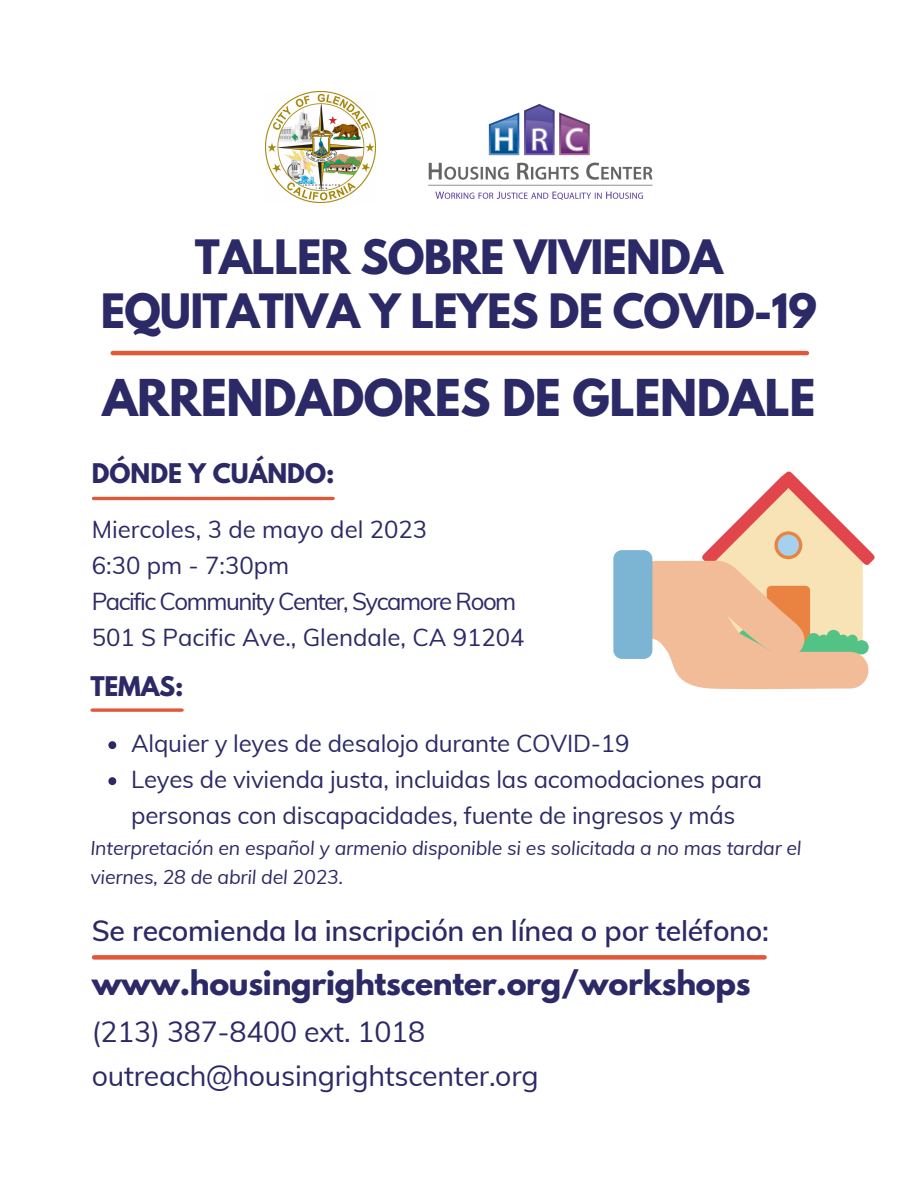
<style>
.page{position:relative;width:918px;height:1188px;background:#fff}
.page>*{position:absolute;margin:0;border:0;box-sizing:border-box;transform-origin:0 0}
.t1{font:700 45px "League Spartan";letter-spacing:-.01em;color:#2c2967}
.t2{font:700 42px/54px "League Spartan";letter-spacing:-.02em;color:#2c2967;text-align:center}
.t3{font:700 30px "League Spartan";letter-spacing:-.01em;color:#2c2967}
.t4{font:28.5px/43.8px "Muli";letter-spacing:-.01em;color:#2c2967}
.t5{font:600 28.5px "Muli";letter-spacing:-.01em;color:#2c2967}
.t6{font:24px/36px "Muli";letter-spacing:-.01em;color:#2c2967}
.t7{font:700 24px "League Spartan";color:#2c2967}
.t8{font:italic 19.5px/29.2px "Muli";letter-spacing:-.01em;color:#2c2967}
</style>
<div class="page">
<div style="left:94px;top:955px;width:671px;height:5px;background:#e05839"></div>
<img style="left:428px;top:104px;width:224px;height:96px">
<img style="left:265px;top:92px;width:111px;height:110px">
<svg style="left:92px;top:708px;width:90px;height:4px"></svg>
<svg style="left:108px;top:741px;width:8px;height:8px"></svg>
<svg style="left:108px;top:777px;width:8px;height:8px"></svg>
<hr style="left:113px;top:351px;width:694px;height:4px;background:#e05839">
<hr style="left:93px;top:497px;width:240px;height:3px;background:#e05839">
<svg style="left:646px;top:471px;width:229px;height:219px"></svg>
<div style="left:613px;top:550px;width:39px;height:109px;background:#7cb4d4;border-radius:9px"></div>
<h2 class="t2" style="left:101px;top:235px;width:718px">TALLER SOBRE VIVIENDA<br>EQUITATIVA Y LEYES DE COVID-19</h2>
<h1 class="t1" style="left:102px;top:376px;width:715px">ARRENDADORES DE GLENDALE</h1>
<p class="t7" style="left:92px;top:462px;width:244px">DÓNDE Y CUÁNDO:</p>
<p class="t6" style="left:92px;top:511px;width:434px">Miercoles, 3 de mayo del 2023<br>6:30 pm - 7:30pm<br>Pacific Community Center, Sycamore Room<br>501 S Pacific Ave., Glendale, CA 91204</p>
<p class="t7" style="left:90px;top:675px;width:95px">TEMAS:</p>
<p class="t6" style="left:131px;top:725px;width:632px">Alquier y leyes de desalojo durante COVID-19<br>Leyes de vivienda justa, incluidas las acomodaciones para personas con discapacidades, fuente de ingresos y más</p>
<p class="t8" style="left:90px;top:833px;width:713px">Interpretación en español y armenio disponible si es solicitada a no mas tardar el viernes, 28 de abril del 2023.</p>
<p class="t5" style="left:92px;top:912px;width:679px">Se recomienda la inscripción en línea o por teléfono:</p>
<p class="t3" style="left:92px;top:968px;width:660px">www.housingrightscenter.org/workshops</p>
<p class="t4" style="left:92px;top:1009px;width:448px">(213) 387-8400 ext. 1018 outreach@housingrightscenter.org</p>
</div>
